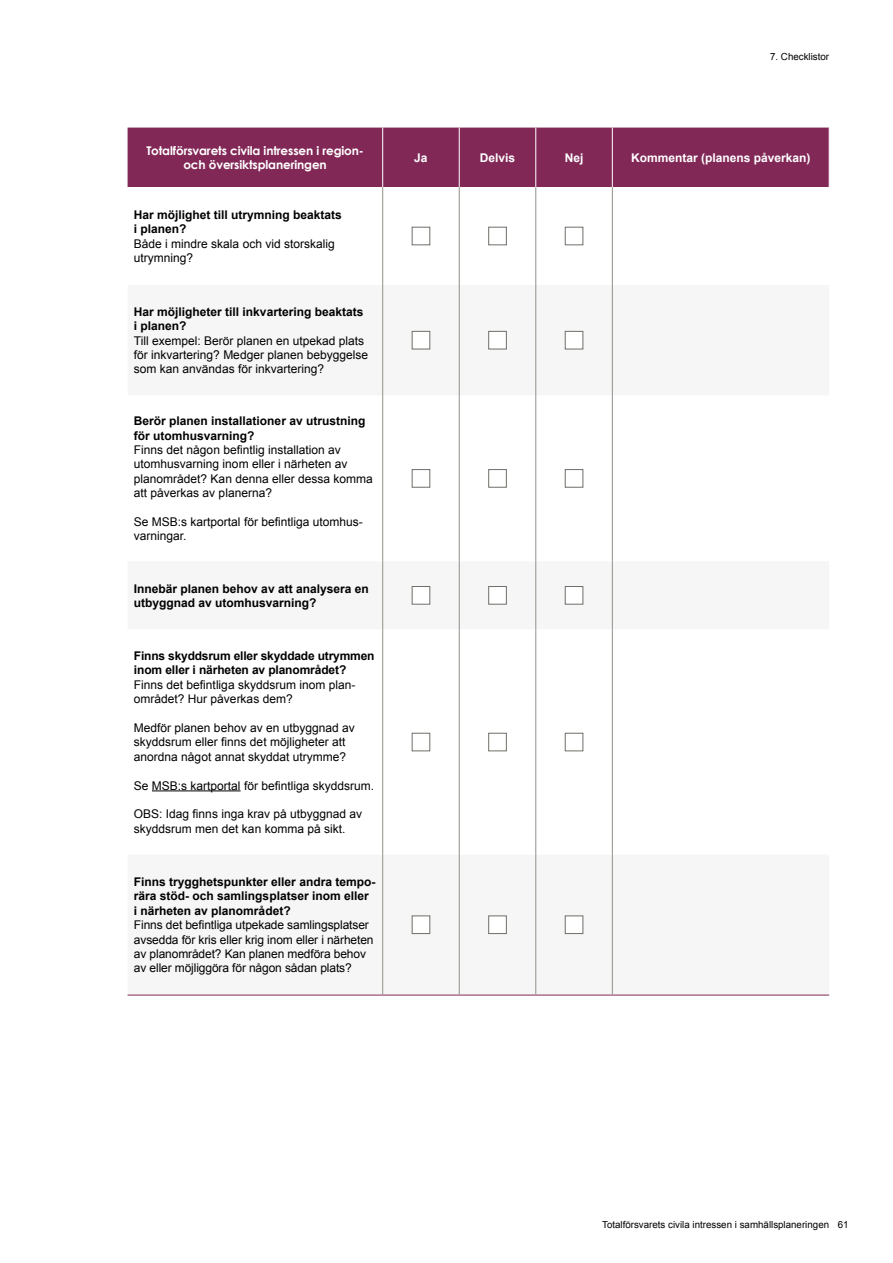
<style>
.page{position:relative;width:893px;height:1263px;background:#fff}
.page>*{position:absolute;margin:0;border:0;box-sizing:border-box;transform-origin:0 0}
.Text_vänster_kolumn{font:12px/14.4px "Arial";color:#000}
.Text_vänster_kolumn-2{font:700 12px/14.4px "Arial";color:#000}
.Rubrik_kolumn{font:700 12px/14.4px "Century Gothic";letter-spacing:-.01em;color:#fff;text-align:center}
.Rubrik_kolumn-2{font:700 12px "Arial";color:#fff}
.t1{font:9.75px "Arial";color:#000}
</style>
<div class="page">
<div style="left:128px;top:128px;width:701px;height:59px;background:#822857"></div>
<svg style="left:128px;top:285px;width:701px;height:710px"></svg>
<hr style="left:128px;top:995px;width:255px;height:1px;background:#822857">
<hr style="left:383px;top:995px;width:76px;height:1px;background:#822857">
<hr style="left:459px;top:995px;width:77px;height:1px;background:#822857">
<hr style="left:536px;top:995px;width:76px;height:1px;background:#822857">
<hr style="left:612px;top:995px;width:217px;height:1px;background:#822857">
<hr style="left:382px;top:187px;width:1px;height:98px;background:#908f88">
<hr style="left:459px;top:187px;width:1px;height:98px;background:#908f88">
<hr style="left:535px;top:187px;width:1px;height:98px;background:#908f88">
<hr style="left:612px;top:187px;width:1px;height:98px;background:#908f88">
<hr style="left:382px;top:285px;width:1px;height:110px;background:#908f88">
<hr style="left:459px;top:285px;width:1px;height:110px;background:#908f88">
<hr style="left:535px;top:285px;width:1px;height:110px;background:#908f88">
<hr style="left:612px;top:285px;width:1px;height:110px;background:#908f88">
<hr style="left:382px;top:395px;width:1px;height:166px;background:#908f88">
<hr style="left:459px;top:395px;width:1px;height:166px;background:#908f88">
<hr style="left:535px;top:395px;width:1px;height:166px;background:#908f88">
<hr style="left:612px;top:395px;width:1px;height:166px;background:#908f88">
<hr style="left:382px;top:561px;width:1px;height:68px;background:#908f88">
<hr style="left:459px;top:561px;width:1px;height:68px;background:#908f88">
<hr style="left:535px;top:561px;width:1px;height:68px;background:#908f88">
<hr style="left:612px;top:561px;width:1px;height:68px;background:#908f88">
<hr style="left:382px;top:629px;width:1px;height:226px;background:#908f88">
<hr style="left:459px;top:629px;width:1px;height:226px;background:#908f88">
<hr style="left:535px;top:629px;width:1px;height:226px;background:#908f88">
<hr style="left:612px;top:629px;width:1px;height:226px;background:#908f88">
<hr style="left:382px;top:855px;width:1px;height:140px;background:#908f88">
<hr style="left:459px;top:855px;width:1px;height:140px;background:#908f88">
<hr style="left:535px;top:855px;width:1px;height:140px;background:#908f88">
<hr style="left:612px;top:855px;width:1px;height:140px;background:#908f88">
<hr style="left:382px;top:128px;width:1px;height:59px;background:#fff">
<hr style="left:459px;top:128px;width:1px;height:59px;background:#fff">
<hr style="left:535px;top:128px;width:1px;height:59px;background:#fff">
<hr style="left:612px;top:128px;width:1px;height:59px;background:#fff">
<div style="left:412px;top:227px;width:18px;height:18px;background:#fff;border:1px solid #6f6e68"></div>
<div style="left:488px;top:227px;width:19px;height:18px;background:#fff;border:1px solid #6f6e68"></div>
<div style="left:565px;top:227px;width:18px;height:18px;background:#fff;border:1px solid #6f6e68"></div>
<div style="left:412px;top:331px;width:18px;height:18px;background:#fff;border:1px solid #6f6e68"></div>
<div style="left:488px;top:331px;width:19px;height:18px;background:#fff;border:1px solid #6f6e68"></div>
<div style="left:565px;top:331px;width:18px;height:18px;background:#fff;border:1px solid #6f6e68"></div>
<div style="left:412px;top:469px;width:18px;height:19px;background:#fff;border:1px solid #6f6e68"></div>
<div style="left:488px;top:469px;width:19px;height:19px;background:#fff;border:1px solid #6f6e68"></div>
<div style="left:565px;top:469px;width:18px;height:19px;background:#fff;border:1px solid #6f6e68"></div>
<div style="left:412px;top:586px;width:18px;height:18px;background:#fff;border:1px solid #6f6e68"></div>
<div style="left:488px;top:586px;width:19px;height:18px;background:#fff;border:1px solid #6f6e68"></div>
<div style="left:565px;top:586px;width:18px;height:18px;background:#fff;border:1px solid #6f6e68"></div>
<hr style="left:152px;top:790px;width:89px;height:1px;background:#000">
<div style="left:412px;top:733px;width:18px;height:18px;background:#fff;border:1px solid #6f6e68"></div>
<div style="left:488px;top:733px;width:19px;height:18px;background:#fff;border:1px solid #6f6e68"></div>
<div style="left:565px;top:733px;width:18px;height:18px;background:#fff;border:1px solid #6f6e68"></div>
<div style="left:412px;top:915px;width:18px;height:19px;background:#fff;border:1px solid #6f6e68"></div>
<div style="left:488px;top:915px;width:19px;height:19px;background:#fff;border:1px solid #6f6e68"></div>
<div style="left:565px;top:915px;width:18px;height:19px;background:#fff;border:1px solid #6f6e68"></div>
<p class="t1" style="left:770px;top:50px;width:61px">7. Checklistor</p>
<p class="Rubrik_kolumn" style="left:146px;top:143px;width:217px">Totalförsvarets civila intressen i region&shy;och översiktsplaneringen</p>
<p class="Rubrik_kolumn-2" style="left:414px;top:150px;width:15px">Ja</p>
<p class="Rubrik_kolumn-2" style="left:480px;top:150px;width:37px">Delvis</p>
<p class="Rubrik_kolumn-2" style="left:565px;top:150px;width:20px">Nej</p>
<p class="Rubrik_kolumn-2" style="left:631px;top:150px;width:181px">Kommentar (planens påverkan)</p>
<p class="Text_vänster_kolumn-2" style="left:134px;top:208px;width:210px">Har möjlighet till utrymning beaktats i planen?</p>
<p class="Text_vänster_kolumn" style="left:134px;top:236px;width:202px">Både i mindre skala och vid storskalig utrymning?</p>
<p class="Text_vänster_kolumn-2" style="left:134px;top:305px;width:231px">Har möjligheter till inkvartering beaktats i planen?</p>
<p class="Text_vänster_kolumn" style="left:134px;top:333px;width:236px">Till exempel: Berör planen en utpekad plats för inkvartering? Medger planen bebyggelse som kan användas för inkvartering?</p>
<p class="Text_vänster_kolumn-2" style="left:134px;top:414px;width:233px">Berör planen installationer av utrustning för utomhusvarning?</p>
<p class="Text_vänster_kolumn" style="left:134px;top:443px;width:240px">Finns det någon befintlig installation av utomhusvarning inom eller i närheten av planområdet? Kan denna eller dessa komma att påverkas av planerna?</p>
<p class="Text_vänster_kolumn" style="left:134px;top:515px;width:230px">Se MSB:s kartportal för befintliga utomhus&shy;varningar.</p>
<p class="Text_vänster_kolumn-2" style="left:134px;top:581px;width:236px">Innebär planen behov av att analysera en utbyggnad av utomhusvarning?</p>
<p class="Text_vänster_kolumn-2" style="left:134px;top:649px;width:242px">Finns skyddsrum eller skyddade utrymmen inom eller i närheten av planområdet?</p>
<p class="Text_vänster_kolumn" style="left:134px;top:677px;width:222px">Finns det befintliga skyddsrum inom plan&shy;området? Hur påverkas dem?</p>
<p class="Text_vänster_kolumn" style="left:134px;top:721px;width:222px">Medför planen behov av en utbyggnad av skyddsrum eller finns det möjligheter att anordna något annat skyddat utrymme?</p>
<p class="Text_vänster_kolumn" style="left:134px;top:778px;width:242px">Se MSB:s kartportal för befintliga skyddsrum.</p>
<p class="Text_vänster_kolumn" style="left:134px;top:807px;width:230px">OBS: Idag finns inga krav på utbyggnad av skyddsrum men det kan komma på sikt.</p>
<p class="Text_vänster_kolumn-2" style="left:134px;top:875px;width:243px">Finns trygghetspunkter eller andra tempo&shy;rära stöd- och samlingsplatser inom eller<br>i närheten av planområdet?</p>
<p class="Text_vänster_kolumn" style="left:134px;top:918px;width:241px">Finns det befintliga utpekade samlingsplatser avsedda för kris eller krig inom eller i närheten av planområdet? Kan planen medföra behov av eller möjliggöra för någon sådan plats?</p>
<p class="t1" style="left:602px;top:1218px;width:248px">Totalförsvarets civila intressen i samhällsplaneringen 61</p>
</div>
